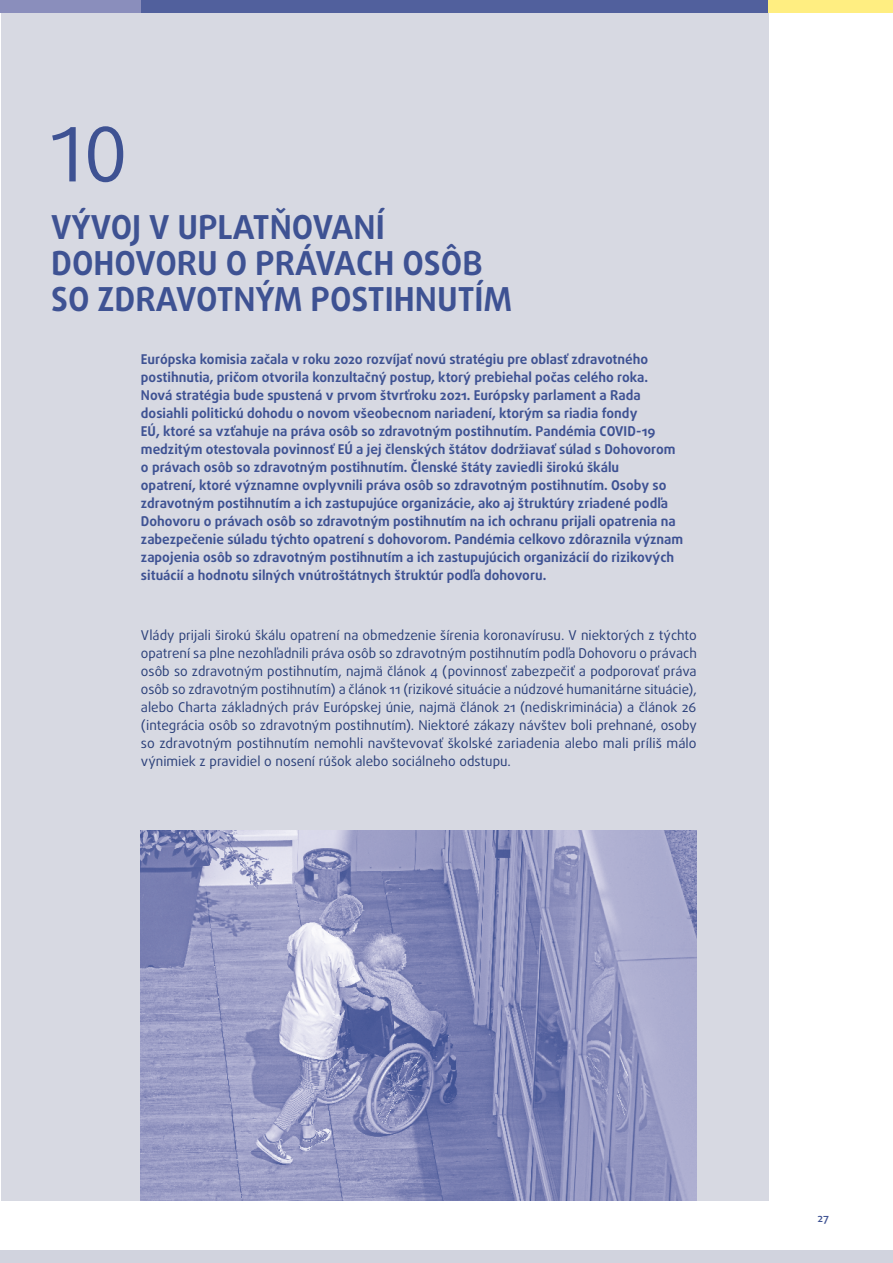
<style>
.page{position:relative;width:893px;height:1263px;background:#fff}
.page>*{position:absolute;margin:0;border:0;box-sizing:border-box;transform-origin:0 0}
.title_1_no{font:75px "Daxline Pro";color:#3e5293}
.title_1{font:700 33px/36px "Daxline Pro";color:#3e5293}
.intro_1{font:700 13.5px/18px "Daxline Pro";color:#3e5293}
.body{font:13.5px/18px "Daxline Pro";color:#2a3f79;text-align:justify}
.t1{font:500 11.25px "Daxline Pro";color:#3e5293}
</style>
<div class="page">
<div style="left:1px;top:0;width:767px;height:1201px;background:#d7d9e2"></div>
<img style="left:141px;top:830px;width:556px;height:371px">
<div style="left:0;top:1250px;width:893px;height:13px;background:#d1d3de"></div>
<div style="left:0;top:0;width:141px;height:13px;background:#8a8ebc"></div>
<div style="left:141px;top:0;width:646px;height:13px;background:#51609d"></div>
<div style="left:769px;top:0;width:124px;height:13px;background:#ffee81"></div>
<p class="title_1_no" style="left:51px;top:105px;width:79px">10</p>
<p class="title_1" style="left:51px;top:209px;width:463px">VÝVOJ V UPLATŇOVANÍ<br>DOHOVORU O PRÁVACH OSÔB<br>SO ZDRAVOTNÝM POSTIHNUTÍM</p>
<p class="intro_1" style="left:141px;top:350px;width:544px">Európska komisia začala v roku 2020 rozvíjať novú stratégiu pre oblasť zdravotného postihnutia, pričom otvorila konzultačný postup, ktorý prebiehal počas celého roka.<br>Nová stratégia bude spustená v prvom štvrťroku 2021. Európsky parlament a Rada dosiahli politickú dohodu o novom všeobecnom nariadení, ktorým sa riadia fondy<br>EÚ, ktoré sa vzťahuje na práva osôb so zdravotným postihnutím. Pandémia COVID-19 medzitým otestovala povinnosť EÚ a jej členských štátov dodržiavať súlad s Dohovorom o právach osôb so zdravotným postihnutím. Členské štáty zaviedli širokú škálu<br>opatrení, ktoré významne ovplyvnili práva osôb so zdravotným postihnutím. Osoby so zdravotným postihnutím a ich zastupujúce organizácie, ako aj štruktúry zriadené podľa Dohovoru o právach osôb so zdravotným postihnutím na ich ochranu prijali opatrenia na zabezpečenie súladu týchto opatrení s dohovorom. Pandémia celkovo zdôraznila význam zapojenia osôb so zdravotným postihnutím a ich zastupujúcich organizácií do rizikových situácií a hodnotu silných vnútroštátnych štruktúr podľa dohovoru.</p>
<p class="body" style="left:141px;top:626px;width:557px">Vlády prijali širokú škálu opatrení na obmedzenie šírenia koronavírusu. V niektorých z týchto opatrení sa plne nezohľadnili práva osôb so zdravotným postihnutím podľa Dohovoru o právach osôb so zdravotným postihnutím, najmä článok 4 (povinnosť zabezpečiť a podporovať práva osôb so zdravotným postihnutím) a článok 11 (rizikové situácie a núdzové humanitárne situácie), alebo Charta základných práv Európskej únie, najmä článok 21 (nediskriminácia) a článok 26 (integrácia osôb so zdravotným postihnutím). Niektoré zákazy návštev boli prehnané, osoby so zdravotným postihnutím nemohli navštevovať školské zariadenia alebo mali príliš málo výnimiek z pravidiel o nosení rúšok alebo sociálneho odstupu.</p>
<p class="t1" style="left:817px;top:1210px;width:13px">27</p>
</div>
